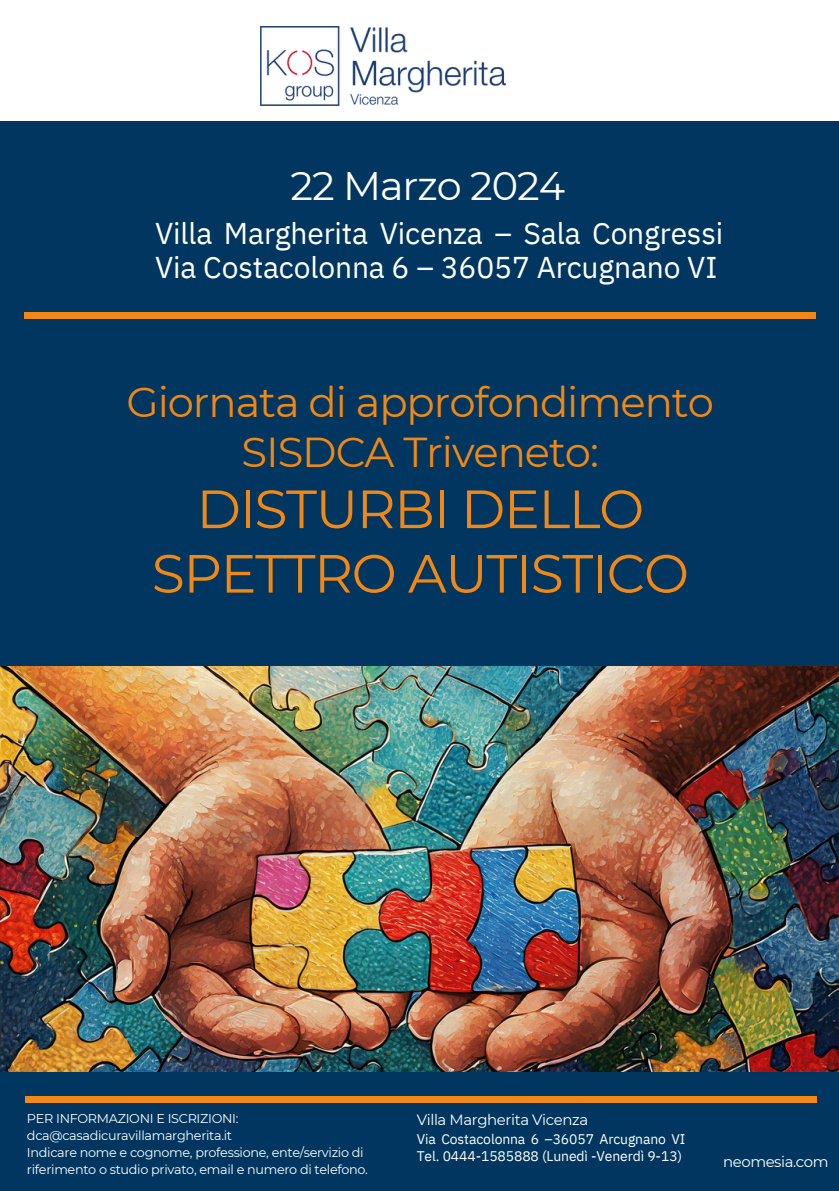
<style>
.page{position:relative;width:839px;height:1191px;background:#fff}
.page>*{position:absolute;margin:0;border:0;box-sizing:border-box;transform-origin:0 0}
.t1{font:53.8px/64.4px "Montserrat";letter-spacing:-.025em;color:#f18815;text-align:center}
.t2{font:41.8px/49.6px "Montserrat";letter-spacing:-.025em;color:#f18815;text-align:center}
.t3{font:39.8px "Montserrat";letter-spacing:-.025em;color:#fff}
.t4{font:30px/34.4px "IBM Plex Sans";letter-spacing:-.005em;color:#fff}
.t5{font:14.8px "Montserrat";letter-spacing:-.025em;color:#fff}
.t6{font:14px/16.4px "IBM Plex Sans";letter-spacing:-.01em;color:#fff}
.t7{font:12.8px/17px "Montserrat";letter-spacing:-.025em;color:#fff}
</style>
<div class="page">
<div style="left:0;top:121px;width:838px;height:1070px;background:#00365f"></div>
<div style="left:25px;top:1097px;width:791px;height:6px;background:#f18815"></div>
<div style="left:24px;top:313px;width:791px;height:6px;background:#f18815"></div>
<img style="left:0;top:666px;width:838px;height:405px">
<img style="left:260px;top:26px;width:245px;height:80px">
<h2 class="t3" style="left:290px;top:162px;width:276px">22 Marzo 2024</h2>
<h1 class="t4" style="left:155px;top:215px;width:569px">Villa Margherita Vicenza – Sala Congressi<br>Via Costacolonna 6 – 36057 Arcugnano VI</h1>
<p class="t2" style="left:126px;top:377px;width:589px">Giornata di approfondimento<br>SISDCA Triveneto:</p>
<p class="t1" style="left:152px;top:477px;width:538px">DISTURBI DELLO<br>SPETTRO AUTISTICO</p>
<p class="t7" style="left:27px;top:1110px;width:213px">PER INFORMAZIONI E ISCRIZIONI: dca@casadicuravillamargherita.it</p>
<p class="t7" style="left:27px;top:1144px;width:342px">Indicare nome e cognome, professione, ente/servizio di riferimento o studio privato, email e numero di telefono.</p>
<p class="t5" style="left:417px;top:1111px;width:173px">Villa Margherita Vicenza</p>
<h3 class="t6" style="left:417px;top:1131px;width:270px">Via Costacolonna 6 –36057 Arcugnano VI<br>Tel. 0444-1585888 (Lunedì -Venerdì 9-13)</h3>
<h3 class="t5" style="left:723px;top:1153px;width:107px">neomesia.com</h3>
</div>
